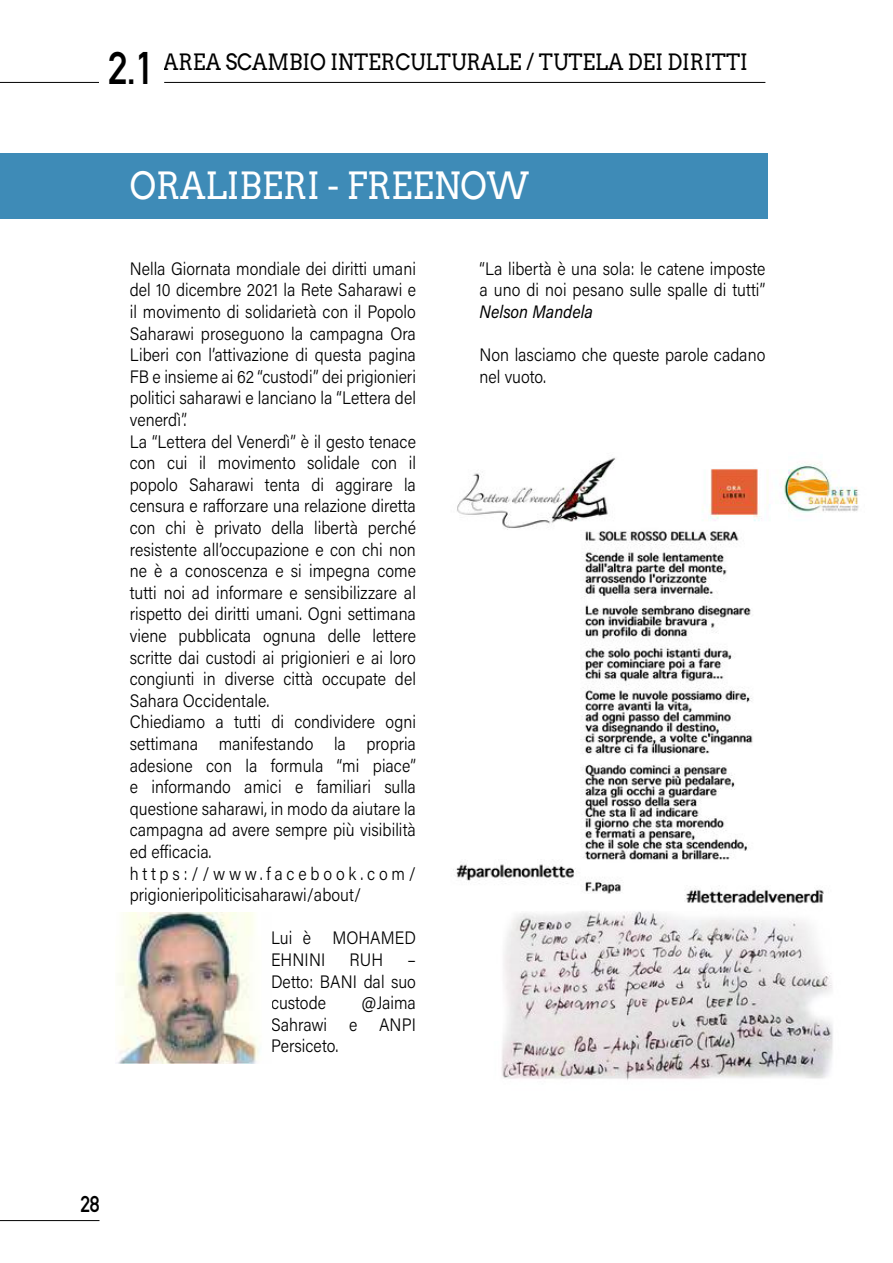
<style>
.page{position:relative;width:893px;height:1263px;background:#fff}
.page>*{position:absolute;margin:0;border:0;box-sizing:border-box;transform-origin:0 0}
.t1{font:700 45px "DIN Alternate";color:#000;scale:.9 1}
.t2{font:37.5px "Arvo";color:#fff;scale:.9 1}
.t3{font:22.5px "Arvo";color:#000;scale:.9 1}
.t4{font:700 22.5px "DIN Alternate";color:#000;scale:.9 1}
.t5{font:18px/21.6px "Acumin Variable Concept";letter-spacing:.01em;color:#000;scale:.9 1}
</style>
<div class="page">
<hr style="left:0;top:1220px;width:99px;height:1px;background:#000">
<hr style="left:164px;top:82px;width:601px;height:1px;background:#000">
<hr style="left:0;top:82px;width:99px;height:1px;background:#000">
<div style="left:0;top:153px;width:768px;height:66px;background:#3e8bb7"></div>
<img style="left:118px;top:913px;width:141px;height:150px">
<img style="left:453px;top:457px;width:406px;height:623px">
<h1 class="t1" style="left:108px;top:34px;width:54px">2.1</h1>
<p class="t3" style="left:163px;top:49px;width:651px">AREA SCAMBIO INTERCULTURALE / TUTELA DEI DIRITTI</p>
<h2 class="t2" style="left:130px;top:163px;width:445px">ORALIBERI - FREENOW</h2>
<p class="t5" style="left:130px;top:257px;width:319px">Nella Giornata mondiale dei diritti umani del 10 dicembre 2021 la Rete Saharawi e il movimento di solidarietà con il Popolo Saharawi proseguono la campagna Ora Liberi con l’attivazione di questa pagina FB e insieme ai 62 “custodi” dei prigionieri politici saharawi e lanciano la “Lettera del venerdì”.<br>La “Lettera del Venerdì” è il gesto tenace con cui il movimento solidale con il popolo Saharawi tenta di aggirare la censura e rafforzare una relazione diretta con chi è privato della libertà perché resistente all’occupazione e con chi non ne è a conoscenza e si impegna come tutti noi ad informare e sensibilizzare al rispetto dei diritti umani. Ogni settimana viene pubblicata ognuna delle lettere scritte dai custodi ai prigionieri e ai loro congiunti in diverse città occupate del Sahara Occidentale.<br>Chiediamo a tutti di condividere ogni settimana manifestando la propria adesione con la formula “mi piace” e informando amici e familiari sulla questione saharawi, in modo da aiutare la campagna ad avere sempre più visibilità ed efficacia. https://www.facebook.com/ prigionieripoliticisaharawi/about/</p>
<p class="t5" style="left:271px;top:927px;width:162px">Lui è MOHAMED<br>EHNINI</p>
<p class="t5" style="left:350px;top:948px;width:39px">RUH</p>
<p class="t5" style="left:271px;top:948px;width:163px;text-align:justify;text-indent:136px">– Detto: BANI dal suo custode</p>
<p class="t5" style="left:271px;top:991px;width:162px;text-align:justify;text-indent:90px">@Jaima Sahrawi e ANPI Persiceto.</p>
<p class="t5" style="left:480px;top:257px;width:319px;text-align:justify">“La libertà è una sola: le catene imposte a uno di noi pesano sulle spalle di tutti” Nelson Mandela</p>
<p class="t5" style="left:480px;top:343px;width:319px">Non lasciamo che queste parole cadano nel vuoto.</p>
<p class="t4" style="left:80px;top:1187px;width:23px">28</p>
</div>
